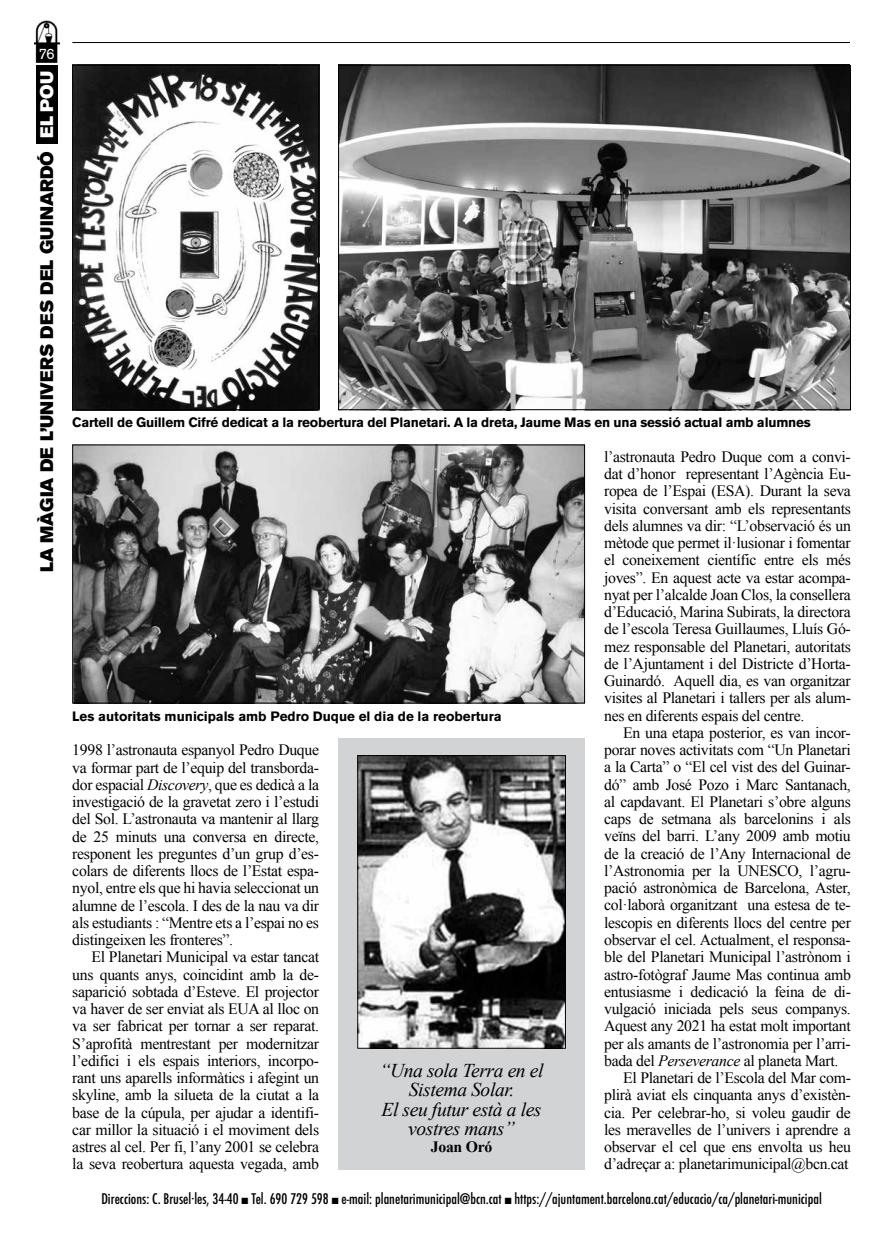
<style>
.page{position:relative;width:882px;height:1259px;background:#fff}
.page>*{position:absolute;margin:0;border:0;box-sizing:border-box;transform-origin:0 0}
.t1{font:italic 19.5px/19.5px "Times New Roman";letter-spacing:-.02em;color:#000;text-align:center}
.t2{font:18px "Akzidenz Grotesk BQ Super";color:#000}
.t3{font:18px "Akzidenz Grotesk BQ Super";color:#fff}
.t4{font:15.75px/17.2px "Times New Roman";letter-spacing:-.02em;color:#000;text-align:justify}
.t5{font:700 15.75px "Times New Roman";letter-spacing:-.02em;color:#000}
.t6{font:15px "Akzidenz Grotesk BQ";color:#fff}
.t7{font:500 condensed 14.25px "Futura";color:#000}
.t8{font:700 13.5px "Akzidenz Grotesk BQ";letter-spacing:-.015em;color:#000}
.s1{font-style:italic}
</style>
<div class="page">
<img style="left:34px;top:20px;width:26px;height:42px">
<div style="left:36px;top:65px;width:21px;height:79px;background:#000"></div>
<hr style="left:72px;top:42px;width:810px;height:1px;background:#000">
<div style="left:338px;top:738px;width:247px;height:431px;background:#d1d3d4"></div>
<img style="left:74px;top:67px;width:243px;height:341px">
<div style="left:72px;top:65px;width:247px;height:345px;border:1px solid #000"></div>
<img style="left:340px;top:67px;width:508px;height:341px">
<img style="left:74px;top:446px;width:509px;height:255px">
<div style="left:72px;top:444px;width:513px;height:259px;border:1px solid #000"></div>
<img style="left:359px;top:757px;width:205px;height:289px">
<div style="left:357px;top:755px;width:209px;height:293px;border:1px solid #000"></div>
<div style="left:850px;top:23px;width:32px;height:42px;background:#fff"></div>
<p class="t6" style="left:39px;top:45px;width:18px">76</p>
<p class="t3" style="left:36px;top:138px;width:68px;rotate:-90deg">EL POU</p>
<p class="t2" style="left:36px;top:572px;width:422px;rotate:-90deg">La màgia de l’univers des del Guinardó</p>
<p class="t8" style="left:72px;top:415px;width:740px">Cartell de Guillem Cifré dedicat a la reobertura del Planetari. A la dreta, Jaume Mas en una sessió actual amb alumnes</p>
<p class="t8" style="left:72px;top:708px;width:431px">Les autoritats municipals amb Pedro Duque el dia de la reobertura</p>
<p class="t4" style="left:72px;top:741px;width:248px">1998 l’astronauta espanyol Pedro Duque va formar part de l’equip del transborda&shy;dor espacial <span class="s1">Discovery</span>, que es dedicà a la investigació de la gravetat zero i l’estudi del Sol. L’astronauta va mantenir al llarg de 25 minuts una conversa en directe, responent les preguntes d’un grup d’es&shy;colars de diferents llocs de l’Estat espa&shy;nyol, entre els que hi havia seleccionat un alumne de l’escola. I des de la nau va dir als estudiants : “Mentre ets a l’espai no es distingeixen les fronteres”.</p>
<p class="t4" style="left:72px;top:948px;width:248px;text-indent:19px">El Planetari Municipal va estar tancat uns quants anys, coincidint amb la de&shy;saparició sobtada d’Esteve. El projector va haver de ser enviat als EUA al lloc on va ser fabricat per tornar a ser reparat.<br>S’aprofità mentrestant per modernitzar l’edifici i els espais interiors, incorpo&shy;rant uns aparells informàtics i afegint un skyline, amb la silueta de la ciutat a la base de la cúpula, per ajudar a identifi&shy;car millor la situació i el moviment dels astres al cel. Per fi, l’any 2001 se celebra la seva reobertura aquesta vegada, amb</p>
<p class="t1" style="left:379px;top:1059px;width:165px">“Una sola Terra en el<br>Sistema Solar.<br>El seu futur està a les vostres mans”</p>
<p class="t5" style="left:431px;top:1136px;width:63px">Joan Oró</p>
<p class="t4" style="left:604px;top:447px;width:248px">l’astronauta Pedro Duque com a convi&shy;dat d’honor representant l’Agència Eu&shy;ropea de l’Espai (ESA). Durant la seva visita conversant amb els representants dels alumnes va dir: “L’observació és un mètode que permet il·lusionar i fomentar el coneixement científic entre els més joves”. En aquest acte va estar acompa&shy;nyat per l’alcalde Joan Clos, la consellera d’Educació, Marina Subirats, la directora de l’escola Teresa Guillaumes, Lluís Gó&shy;mez responsable del Planetari, autoritats de l’Ajuntament i del Districte d’Horta-Guinardó. Aquell dia, es van organitzar visites al Planetari i tallers per als alum&shy;nes en diferents espais del centre.</p>
<p class="t4" style="left:623px;top:723px;width:229px">En una etapa posterior, es van incor-</p>
<p class="t4" style="left:604px;top:741px;width:248px">porar noves activitats com “Un Planetari</p>
<p class="t4" style="left:604px;top:758px;width:248px">a la Carta” o “El cel vist des del Guinar-</p>
<p class="t4" style="left:604px;top:775px;width:248px">dó” amb José Pozo i Marc Santanach,</p>
<p class="t4" style="left:604px;top:792px;width:248px">al capdavant. El Planetari s’obre alguns</p>
<p class="t4" style="left:604px;top:810px;width:248px">caps de setmana als barcelonins i als</p>
<p class="t4" style="left:604px;top:827px;width:248px">veïns del barri. L’any 2009 amb motiu</p>
<p class="t4" style="left:604px;top:844px;width:248px">de la creació de l’Any Internacional de</p>
<p class="t4" style="left:604px;top:861px;width:248px">l’Astronomia per la UNESCO, l’agru-</p>
<p class="t4" style="left:604px;top:879px;width:248px">pació astronòmica de Barcelona, Aster,</p>
<p class="t4" style="left:604px;top:896px;width:248px">col·laborà organitzant una estesa de te-</p>
<p class="t4" style="left:604px;top:913px;width:248px">lescopis en diferents llocs del centre per</p>
<p class="t4" style="left:604px;top:930px;width:248px">observar el cel. Actualment, el responsa-</p>
<p class="t4" style="left:604px;top:948px;width:248px">ble del Planetari Municipal l’astrònom i</p>
<p class="t4" style="left:604px;top:965px;width:248px">astro-fotògraf Jaume Mas continua amb</p>
<p class="t4" style="left:604px;top:982px;width:248px">entusiasme i dedicació la feina de di-</p>
<p class="t4" style="left:604px;top:999px;width:248px">vulgació iniciada pels seus companys.</p>
<p class="t4" style="left:604px;top:1017px;width:248px">Aquest any 2021 ha estat molt important</p>
<p class="t4" style="left:604px;top:1034px;width:248px">per als amants de l’astronomia per l’arri-</p>
<p class="t4" style="left:604px;top:1051px;width:236px">bada del <span class="s1">Perseverance</span> al planeta Mart.</p>
<p class="t4" style="left:623px;top:1068px;width:229px">El Planetari de l’Escola del Mar com-</p>
<p class="t4" style="left:604px;top:1086px;width:248px">plirà aviat els cinquanta anys d’existèn-</p>
<p class="t4" style="left:604px;top:1103px;width:248px">cia. Per celebrar-ho, si voleu gaudir de</p>
<p class="t4" style="left:604px;top:1120px;width:248px">les meravelles de l’univers i aprendre a</p>
<p class="t4" style="left:604px;top:1137px;width:248px">observar el cel que ens envolta us heu</p>
<p class="t4" style="left:604px;top:1155px;width:246px">d’adreçar a: planetarimunicipal@bcn.cat</p>
<p class="t7" style="left:101px;top:1189px;width:722px">Direccions: C. Brusel·les, 34-40 ■ Tel. 690 729 598 ■ e-mail: planetarimunicipal@bcn.cat ■ https://ajuntament.barcelona.cat/educacio/ca/planetari-municipal</p>
</div>
